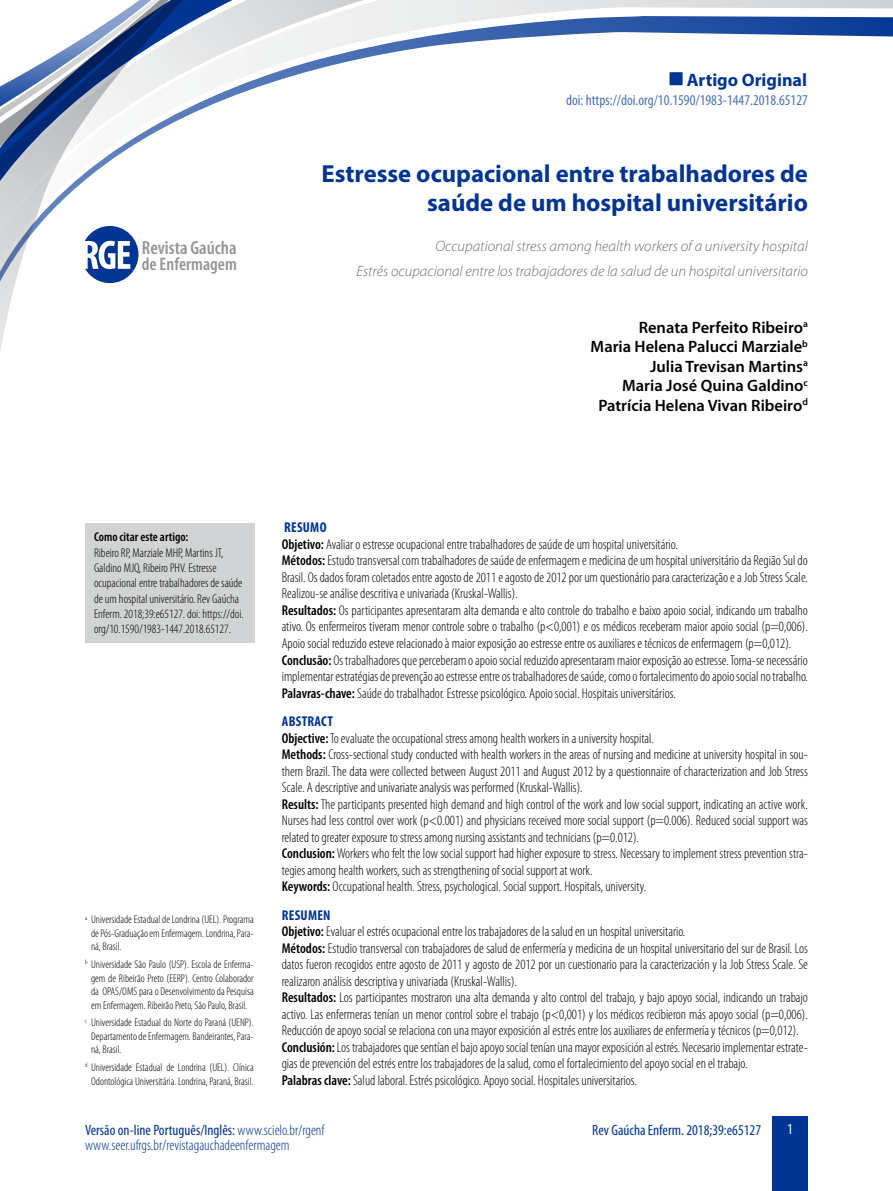
<style>
.page{position:relative;width:893px;height:1191px;background:#fff}
.page>*{position:absolute;margin:0;border:0;box-sizing:border-box;transform-origin:0 0}
.t1{font:700 24.75px/29.7px "Myriad Pro";color:#003594;text-align:right}
.t2{font:600 condensed 19.05px "Myriad Pro";color:#939598}
.t3{font:600 condensed 18.15px "Myriad Pro";color:#939598}
.t4{font:700 18px "Myriad Pro";color:#003594}
.t5{font:600 16.5px/19.5px "Myriad Pro";color:#000;text-align:right}
.t6{font:italic 300 15px/25px "Myriad Pro";color:#6d6e71;text-align:right}
.t7{font:300 condensed 15px/15px "Myriad Pro";color:#003594}
.t8{font:condensed 15px "Myriad Pro";color:#4d71b4}
.t9{font:condensed 15px "Myriad Pro";color:#003594}
.t10{font:condensed 15px "Myriad Pro";color:#fff}
.t11{font:300 condensed 14.25px/16.5px "Myriad Pro";color:#000}
.t12{font:300 condensed 12.75px/15.3px "Myriad Pro";color:#000}
.t13{font:600 condensed 12.75px "Myriad Pro";color:#000}
.t14{font:300 condensed 11.25px/13.5px "Myriad Pro";color:#000;text-align:justify}
.s1{font-weight:700;color:#003594}
.s2{font-weight:600}
.s3{font-weight:400}
</style>
<div class="page">
<svg style="left:202px;top:0;width:691px;height:109px"></svg>
<svg style="left:0;top:0;width:202px;height:352px"></svg>
<svg style="left:85px;top:226px;width:53px;height:57px"></svg>
<div style="left:772px;top:1116px;width:36px;height:75px;background:#003594"></div>
<div style="left:85px;top:523px;width:169px;height:119px;background:#d1d3d4"></div>
<svg style="left:670px;top:72px;width:13px;height:13px"></svg>
<p class="t4" style="left:687px;top:68px;width:122px">Artigo Original</p>
<h2 class="t2" style="left:142px;top:237px;width:96px">Revista Gaúcha</h2>
<p class="t3" style="left:142px;top:254px;width:96px">de Enfermagem</p>
<p class="t8" style="left:566px;top:92px;width:243px">doi: https://doi.org/10.1590/1983-1447.2018.65127</p>
<h1 class="t1" style="left:321px;top:158px;width:488px">Estresse ocupacional entre trabalhadores de saúde de um hospital universitário</h1>
<p class="t6" style="left:356px;top:234px;width:453px">Occupational stress among health workers of a university hospital<br>Estrés ocupacional entre los trabajadores de la salud de un hospital universitario</p>
<p class="t5" style="left:591px;top:317px;width:219px">Renata Perfeito Ribeiro<sup>a<br></sup>Maria Helena Palucci Marziale<sup>b<br></sup>Julia Trevisan Martins<sup>a<br></sup>Maria José Quina Galdino<sup>c<br></sup>Patrícia Helena Vivan Ribeiro<sup>d</sup></p>
<p class="t13" style="left:94px;top:530px;width:96px">Como citar este artigo:</p>
<p class="t12" style="left:94px;top:545px;width:151px">Ribeiro RP, Marziale MHP, Martins JT, Galdino MJQ, Ribeiro PHV. Estresse ocupacional entre trabalhadores de saúde de um hospital universitário. Rev Gaúcha Enferm. 2018;39:e65127. doi: https://doi. org/10.1590/1983-1447.2018.65127.</p>
<p class="t14" style="left:91px;top:913px;width:164px;text-indent:-6px"><sup>a</sup> Universidade Estadual de Londrina (UEL). Programa de Pós-Graduação em Enfermagem. Londrina, Para&shy;ná, Brasil.</p>
<p class="t14" style="left:85px;top:958px;width:170px;text-align:center"><sup>b</sup> Universidade São Paulo (USP). Escola de Enferma&shy;gem de Ribeirão Preto (EERP). Centro Colaborador da OPAS/OMS para o Desenvolvimento da Pesquisa em Enfermagem. Ribeirão Preto, São Paulo, Brasil.</p>
<p class="t14" style="left:91px;top:1016px;width:164px;text-indent:-6px"><sup>c</sup> Universidade Estadual do Norte do Paraná (UENP).<br>Departamento de Enfermagem. Bandeirantes, Para&shy;ná, Brasil.</p>
<p class="t14" style="left:85px;top:1061px;width:170px;text-align:center"><sup>d</sup> Universidade Estadual de Londrina (UEL). Clínica<br>Odontológica Universitária. Londrina, Paraná, Brasil.</p>
<p class="t11" style="left:282px;top:520px;width:528px"><span class="s1">RESUMO<br></span><span class="s2">Objetivo:</span> Avaliar o estresse ocupacional entre trabalhadores de saúde de um hospital universitário.<br><span class="s2">Métodos:</span> Estudo transversal com trabalhadores de saúde de enfermagem e medicina de um hospital universitário da Região Sul do Brasil. Os dados foram coletados entre agosto de 2011 e agosto de 2012 por um questionário para caracterização e a Job Stress Scale.<br>Realizou-se análise descritiva e univariada (Kruskal-Wallis).<br><span class="s2">Resultados:</span> Os participantes apresentaram alta demanda e alto controle do trabalho e baixo apoio social, indicando um trabalho ativo. Os enfermeiros tiveram menor controle sobre o trabalho (p&lt;0,001) e os médicos receberam maior apoio social (p=0,006).<br>Apoio social reduzido esteve relacionado à maior exposição ao estresse entre os auxiliares e técnicos de enfermagem (p=0,012).<br><span class="s2">Conclusão:</span> Os trabalhadores que perceberam o apoio social reduzido apresentaram maior exposição ao estresse. Torna-se necessário implementar estratégias de prevenção ao estresse entre os trabalhadores de saúde, como o fortalecimento do apoio social no trabalho.<br><span class="s2">Palavras-chave:</span> Saúde do trabalhador. Estresse psicológico. Apoio social. Hospitais universitários.</p>
<p class="t11" style="left:282px;top:713px;width:528px"><span class="s1">ABSTRACT<br></span><span class="s2">Objective:</span> To evaluate the occupational stress among health workers in a university hospital.<br><span class="s2">Methods:</span> Cross-sectional study conducted with health workers in the areas of nursing and medicine at university hospital in sou&shy;thern Brazil. The data were collected between August 2011 and August 2012 by a questionnaire of characterization and Job Stress Scale. A descriptive and univariate analysis was performed (Kruskal-Wallis).<br><span class="s2">Results:</span> The participants presented high demand and high control of the work and low social support, indicating an active work.<br>Nurses had less control over work (p&lt;0.001) and physicians received more social support (p=0.006). Reduced social support was related to greater exposure to stress among nursing assistants and technicians (p=0.012).<br><span class="s2">Conclusion:</span> Workers who felt the low social support had higher exposure to stress. Necessary to implement stress prevention stra&shy;tegies among health workers, such as strengthening of social support at work.<br><span class="s2">Keywords:</span> Occupational health. Stress, psychological. Social support. Hospitals, university.</p>
<p class="t11" style="left:282px;top:907px;width:528px"><span class="s1">RESUMEN<br></span><span class="s2">Objetivo:</span> Evaluar el estrés ocupacional entre los trabajadores de la salud en un hospital universitario.<br><span class="s2">Métodos:</span> Estudio transversal con trabajadores de salud de enfermería y medicina de un hospital universitario del sur de Brasil. Los datos fueron recogidos entre agosto de 2011 y agosto de 2012 por un cuestionario para la caracterización y la Job Stress Scale. Se realizaron análisis descriptiva y univariada (Kruskal-Wallis).<br><span class="s2">Resultados:</span> Los participantes mostraron una alta demanda y alto control del trabajo, y bajo apoyo social, indicando un trabajo activo. Las enfermeras tenían un menor control sobre el trabajo (p&lt;0,001) y los médicos recibieron más apoyo social (p=0,006).<br>Reducción de apoyo social se relaciona con una mayor exposición al estrés entre los auxiliares de enfermería y técnicos (p=0,012).<br><span class="s2">Conclusión:</span> Los trabajadores que sentían el bajo apoyo social tenían una mayor exposición al estrés. Necesario implementar estrate&shy;gias de prevención del estrés entre los trabajadores de la salud, como el fortalecimiento del apoyo social en el trabajo.<br><span class="s2">Palabras clave:</span> Salud laboral. Estrés psicológico. Apoyo social. Hospitales universitarios.</p>
<p class="t7" style="left:85px;top:1123px;width:241px"><span class="s3">Versão on-line Português/Inglês:</span> www.scielo.br/rgenf www.seer.ufrgs.br/revistagauchadeenfermagem</p>
<p class="t9" style="left:592px;top:1122px;width:170px">Rev Gaúcha Enferm. 2018;39:e65127</p>
<p class="t10" style="left:787px;top:1121px;width:7px">1</p>
</div>
